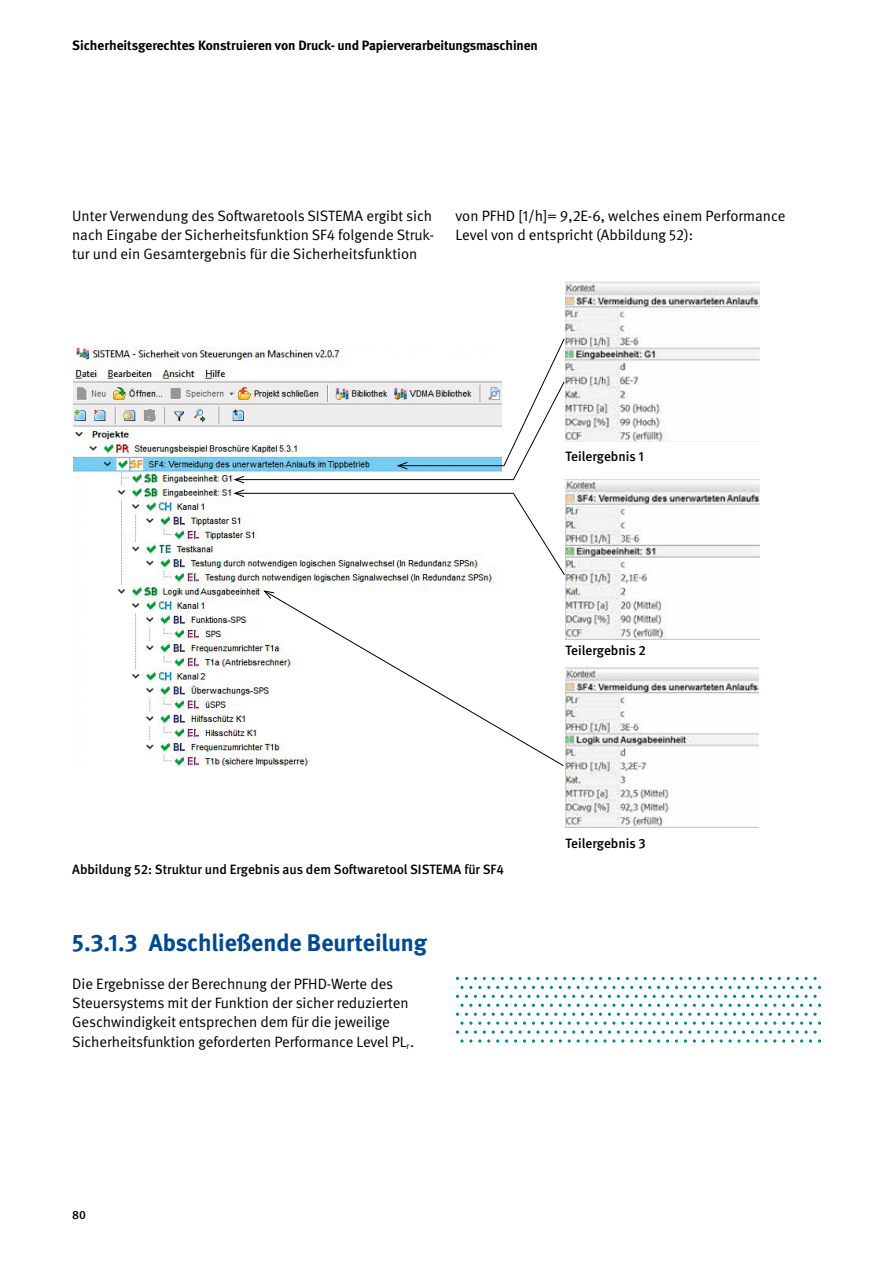
<style>
.page{position:relative;width:893px;height:1263px;background:#fff}
.page>*{position:absolute;margin:0;border:0;box-sizing:border-box;transform-origin:0 0}
.t1{font:700 24px "DGUV Meta";color:#004993}
.t2{font:15px/19.2px "DGUV Meta";letter-spacing:-.005em;color:#000}
.t3{font:500 13.5px "DGUV Meta";color:#000}
.t4{font:700 13.5px "DGUV Meta";letter-spacing:-.01em;color:#000}
.t5{font:500 12px "DGUV Meta";color:#000}
</style>
<div class="page">
<svg style="left:644px;top:977px;width:47px;height:3px"></svg>
<svg style="left:796px;top:977px;width:21px;height:3px"></svg>
<svg style="left:644px;top:995px;width:47px;height:3px"></svg>
<svg style="left:796px;top:995px;width:21px;height:3px"></svg>
<svg style="left:577px;top:986px;width:38px;height:3px"></svg>
<svg style="left:720px;top:986px;width:38px;height:3px"></svg>
<svg style="left:697px;top:1004px;width:124px;height:38px"></svg>
<svg style="left:501px;top:977px;width:38px;height:3px"></svg>
<svg style="left:501px;top:995px;width:38px;height:3px"></svg>
<svg style="left:460px;top:986px;width:12px;height:3px"></svg>
<svg style="left:456px;top:1004px;width:240px;height:38px"></svg>
<img style="left:566px;top:282px;width:193px;height:159px">
<img style="left:566px;top:480px;width:193px;height:160px">
<img style="left:566px;top:668px;width:192px;height:160px">
<svg style="left:503px;top:338px;width:62px;height:143px"></svg>
<svg style="left:512px;top:492px;width:53px;height:84px"></svg>
<img style="left:73px;top:347px;width:428px;height:420px">
<svg style="left:264px;top:590px;width:300px;height:177px"></svg>
<svg style="left:263px;top:590px;width:12px;height:10px"></svg>
<hr style="left:235px;top:493px;width:279px;height:1px;background:#000">
<hr style="left:235px;top:479px;width:279px;height:1px;background:#000">
<svg style="left:233px;top:475px;width:12px;height:23px"></svg>
<hr style="left:398px;top:465px;width:106px;height:1px;background:#000">
<svg style="left:396px;top:461px;width:12px;height:9px"></svg>
<p class="t4" style="left:72px;top:37px;width:467px">Sicherheitsgerechtes Konstruieren von Druck- und Papierverarbeitungsmaschinen</p>
<p class="t2" style="left:72px;top:206px;width:363px">Unter Verwendung des Softwaretools SISTEMA ergibt sich nach Eingabe der Sicherheitsfunktion SF4 folgende Struk&shy;tur und ein Gesamtergebnis für die Sicherheitsfunktion</p>
<p class="t2" style="left:455px;top:206px;width:331px">von PFHD [1/h]= 9,2E-6, welches einem Performance<br>Level von d entspricht (Abbildung 52):</p>
<p class="t3" style="left:566px;top:449px;width:80px">Teilergebnis 1</p>
<p class="t3" style="left:566px;top:642px;width:82px">Teilergebnis 2</p>
<p class="t3" style="left:72px;top:861px;width:433px">Abbildung 52: Struktur und Ergebnis aus dem Softwaretool SISTEMA für SF4</p>
<h1 class="t1" style="left:72px;top:928px;width:356px">5.3.1.3 Abschließende Beurteilung</h1>
<p class="t2" style="left:72px;top:974px;width:343px">Die Ergebnisse der Berechnung der PFHD-Werte des Steuersystems mit der Funktion der sicher reduzierten Geschwindigkeit entsprechen dem für die jeweilige Sicherheitsfunktion geforderten Performance Level PL<sub>r</sub>.</p>
<p class="t3" style="left:566px;top:835px;width:82px">Teilergebnis 3</p>
<p class="t5" style="left:72px;top:1208px;width:15px">80</p>
</div>
